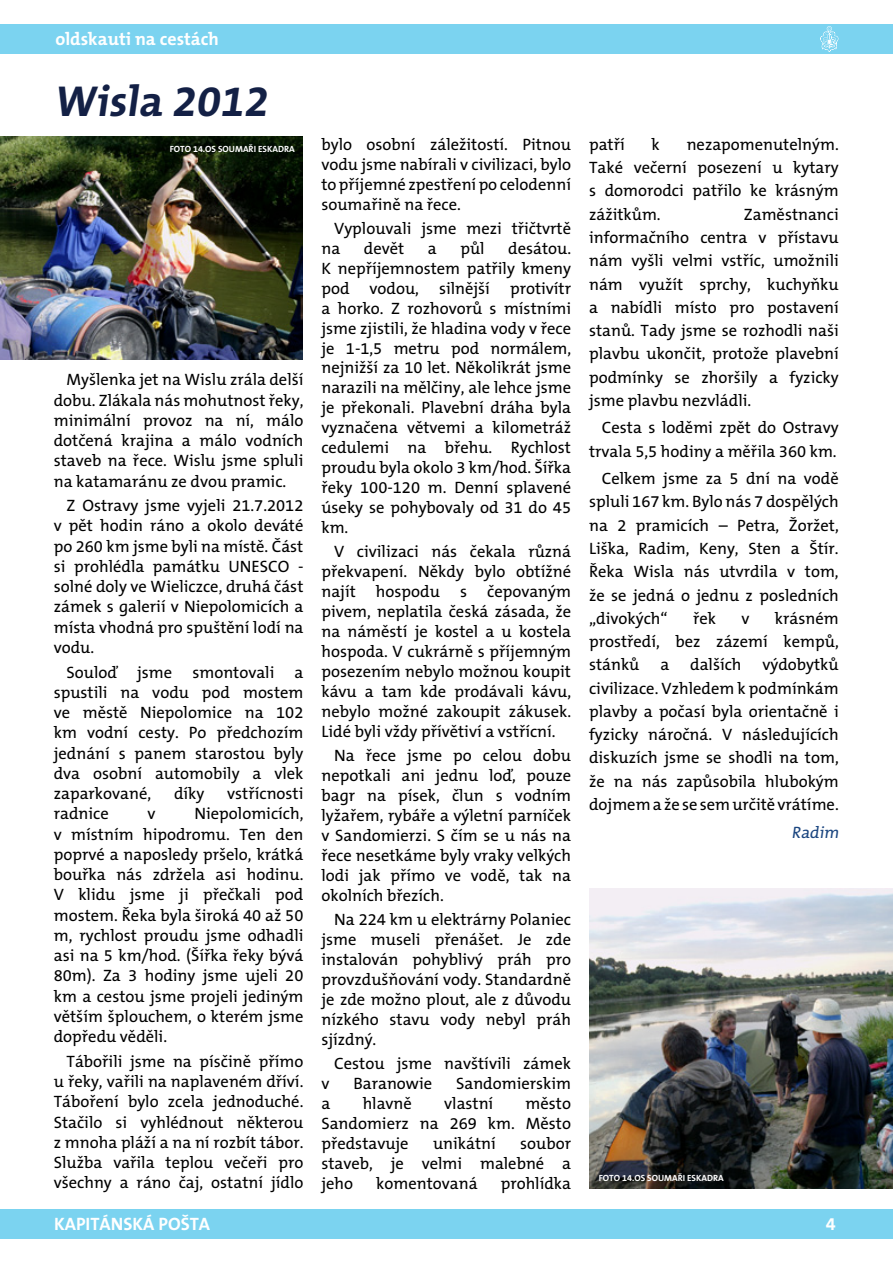
<style>
.page{position:relative;width:893px;height:1263px;background:#fff}
.page>*{position:absolute;margin:0;border:0;box-sizing:border-box;transform-origin:0 0}
.t1{font:700 43.5px "The Mix CE B7";color:#132045}
.t2{font:700 18px "The Mix CE B7";color:#fff}
.t3{font:16.5px/20px "The Mix CE B5 Plain";color:#000;text-align:justify}
.t4{font:16.5px "The Mix CE B5 Plain";color:#1b4680}
.t5{font:700 9px "The Mix CE B7";color:#fff}
</style>
<div class="page">
<div style="left:0;top:1209px;width:893px;height:30px;background:#7bd3f0"></div>
<div style="left:0;top:24px;width:893px;height:30px;background:#7bd3f0"></div>
<svg style="left:820px;top:26px;width:19px;height:26px"></svg>
<img style="left:0;top:137px;width:302px;height:222px">
<img style="left:589px;top:889px;width:304px;height:299px">
<p class="t2" style="left:55px;top:29px;width:165px">OLDSKAUTI NA CESTÁCH</p>
<h1 class="t1" style="left:54px;top:76px;width:222px">WISLA 2012</h1>
<p class="t5" style="left:170px;top:144px;width:95px">FOTO 14.OS SOUMAŘI ESKADRA</p>
<p class="t3" style="left:54px;top:370px;width:251px;text-indent:13px">Myšlenka jet na Wislu zrála delší dobu. Zlákala nás mohutnost řeky, minimální provoz na ní, málo dotčená krajina a málo vodních staveb na řece. Wislu jsme spluli na katamaránu ze dvou pramic.</p>
<p class="t3" style="left:54px;top:496px;width:251px;text-indent:13px">Z Ostravy jsme vyjeli 21.7.2012 v pět hodin ráno a okolo deváté po 260 km jsme byli na místě. Část si prohlédla památku UNESCO - solné doly ve Wieliczce, druhá část zámek s galerií v Niepolomicích a místa vhodná pro spuštění lodí na vodu.</p>
<p class="t3" style="left:54px;top:663px;width:251px;text-indent:13px">Souloď jsme smontovali a spustili na vodu pod mostem ve městě Niepolomice na 102 km vodní cesty. Po předchozím jednání s panem starostou byly dva osobní automobily a vlek zaparkované,</p>
<p class="t3" style="left:174px;top:784px;width:32px">díky</p>
<p class="t3" style="left:227px;top:784px;width:78px">vstřícnosti</p>
<p class="t3" style="left:54px;top:804px;width:251px;text-indent:141px">Niepolomicích, v místním hipodromu. Ten den poprvé a naposledy pršelo, krátká bouřka nás zdržela asi hodinu.<br>V klidu jsme ji přečkali pod mostem. Řeka byla široká 40 až 50 m, rychlost proudu jsme odhadli asi na 5 km/hod. (Šířka řeky bývá 80m). Za 3 hodiny jsme ujeli 20 km a cestou jsme projeli jediným větším šplouchem, o kterém jsme dopředu věděli.</p>
<p class="t3" style="left:54px;top:1052px;width:251px;text-indent:13px">Tábořili jsme na písčině přímo u řeky, vařili na naplaveném dříví.<br>Táboření bylo zcela jednoduché.<br>Stačilo si vyhlédnout některou z mnoha pláží a na ní rozbít tábor.<br>Služba vařila teplou večeři pro všechny a ráno čaj, ostatní jídlo</p>
<p class="t3" style="left:54px;top:805px;width:56px">radnice</p>
<p class="t3" style="left:148px;top:805px;width:10px">v</p>
<p class="t3" style="left:321px;top:135px;width:251px">bylo osobní záležitostí. Pitnou vodu jsme nabírali v civilizaci, bylo to příjemné zpestření po celodenní soumařině na řece.</p>
<p class="t3" style="left:321px;top:219px;width:251px;text-indent:13px">Vyplouvali jsme mezi třičtvrtě na</p>
<p class="t3" style="left:364px;top:239px;width:42px">devět</p>
<p class="t3" style="left:428px;top:239px;width:10px">a</p>
<p class="t3" style="left:460px;top:239px;width:26px">půl</p>
<p class="t3" style="left:321px;top:239px;width:251px;text-indent:187px">desátou.<br>K nepříjemnostem patřily kmeny pod vodou, silnější protivítr a horko. Z rozhovorů s místními jsme zjistili, že hladina vody v řece je 1-1,5 metru pod normálem, nejnižší za 10 let. Několikrát jsme narazili na mělčiny, ale lehce jsme je překonali. Plavební dráha byla vyznačena větvemi a kilometráž cedulemi na břehu. Rychlost proudu byla okolo 3 km/hod. Šířka řeky 100-120 m. Denní splavené úseky se pohybovaly od 31 do 45 km.</p>
<p class="t3" style="left:321px;top:543px;width:251px;text-indent:13px">V civilizaci nás čekala různá překvapení. Někdy bylo obtížné najít hospodu s čepovaným pivem, neplatila česká zásada, že na náměstí je kostel a u kostela hospoda. V cukrárně s příjemným posezením nebylo možnou koupit kávu a tam kde prodávali kávu, nebylo možné zakoupit zákusek.<br>Lidé byli vždy přívětiví a vstřícní.</p>
<p class="t3" style="left:321px;top:746px;width:251px;text-indent:13px">Na řece jsme po celou dobu nepotkali ani jednu loď, pouze bagr na písek, člun s vodním lyžařem, rybáře a výletní parníček v Sandomierzi. S čím se u nás na řece nesetkáme byly vraky velkých lodi jak přímo ve vodě, tak na okolních březích.</p>
<p class="t3" style="left:321px;top:910px;width:251px;text-indent:13px">Na 224 km u elektrárny Polaniec jsme museli přenášet. Je zde instalován pohyblivý práh pro provzdušňování vody. Standardně je zde možno plout, ale z důvodu nízkého stavu vody nebyl práh sjízdný.</p>
<p class="t3" style="left:334px;top:1054px;width:238px">Cestou jsme navštívili zámek</p>
<p class="t3" style="left:321px;top:1074px;width:10px">v</p>
<p class="t3" style="left:353px;top:1074px;width:80px">Baranowie</p>
<p class="t3" style="left:456px;top:1074px;width:116px">Sandomierskim</p>
<p class="t3" style="left:321px;top:1094px;width:10px">a</p>
<p class="t3" style="left:363px;top:1094px;width:51px">hlavně</p>
<p class="t3" style="left:444px;top:1094px;width:51px">vlastní</p>
<p class="t3" style="left:321px;top:1094px;width:251px;text-indent:204px">město Sandomierz na 269 km. Město představuje</p>
<p class="t3" style="left:433px;top:1134px;width:64px">unikátní</p>
<p class="t3" style="left:321px;top:1134px;width:251px;text-indent:199px">soubor staveb, je velmi malebné a jeho</p>
<p class="t3" style="left:376px;top:1174px;width:103px">komentovaná</p>
<p class="t3" style="left:501px;top:1174px;width:72px">prohlídka</p>
<p class="t3" style="left:589px;top:134px;width:251px;line-height:23.2px;text-indent:98px">nezapomenutelným.<br>Také večerní posezení u kytary s domorodci patřilo ke krásným zážitkům.</p>
<p class="t3" style="left:589px;top:135px;width:37px">patří</p>
<p class="t3" style="left:652px;top:135px;width:10px">k</p>
<p class="t3" style="left:589px;top:203px;width:251px;line-height:23.2px;text-indent:155px">Zaměstnanci informačního centra v přístavu nám vyšli velmi vstříc, umožnili nám využít sprchy, kuchyňku a nabídli místo pro postavení stanů. Tady jsme se rozhodli naši plavbu ukončit, protože plavební podmínky se zhoršily a fyzicky jsme plavbu nezvládli.</p>
<p class="t3" style="left:589px;top:417px;width:251px;line-height:23.2px;text-align:right">Cesta s loděmi zpět do Ostravy trvala 5,5 hodiny a měřila 360 km.</p>
<p class="t3" style="left:589px;top:468px;width:251px;line-height:23.2px;text-indent:13px">Celkem jsme za 5 dní na vodě spluli 167 km. Bylo nás 7 dospělých na 2 pramicích – Petra, Žoržet, Liška, Radim, Keny, Sten a Štír.<br>Řeka Wisla nás utvrdila v tom, že se jedná o jednu z posledních „divokých“</p>
<p class="t3" style="left:589px;top:607px;width:251px;line-height:23.2px;text-indent:186px">krásném prostředí, bez zázemí kempů, stánků</p>
<p class="t3" style="left:693px;top:609px;width:25px">řek</p>
<p class="t3" style="left:741px;top:609px;width:10px">v</p>
<p class="t3" style="left:589px;top:654px;width:251px;line-height:23.2px;text-indent:173px">výdobytků civilizace. Vzhledem k podmínkám plavby a počasí byla orientačně i fyzicky náročná. V následujících diskuzích jsme se shodli na tom, že na nás zapůsobila hlubokým dojmem a že se sem určitě vrátíme.</p>
<p class="t4" style="left:792px;top:823px;width:51px">Radim</p>
<p class="t3" style="left:660px;top:656px;width:10px">a</p>
<p class="t3" style="left:690px;top:656px;width:53px">dalších</p>
<p class="t5" style="left:599px;top:1173px;width:95px">FOTO 14.OS SOUMAŘI ESKADRA</p>
<p class="t2" style="left:54px;top:1214px;width:158px">KAPITÁNSKÁ POŠTA</p>
<p class="t2" style="left:826px;top:1214px;width:11px">4</p>
</div>
